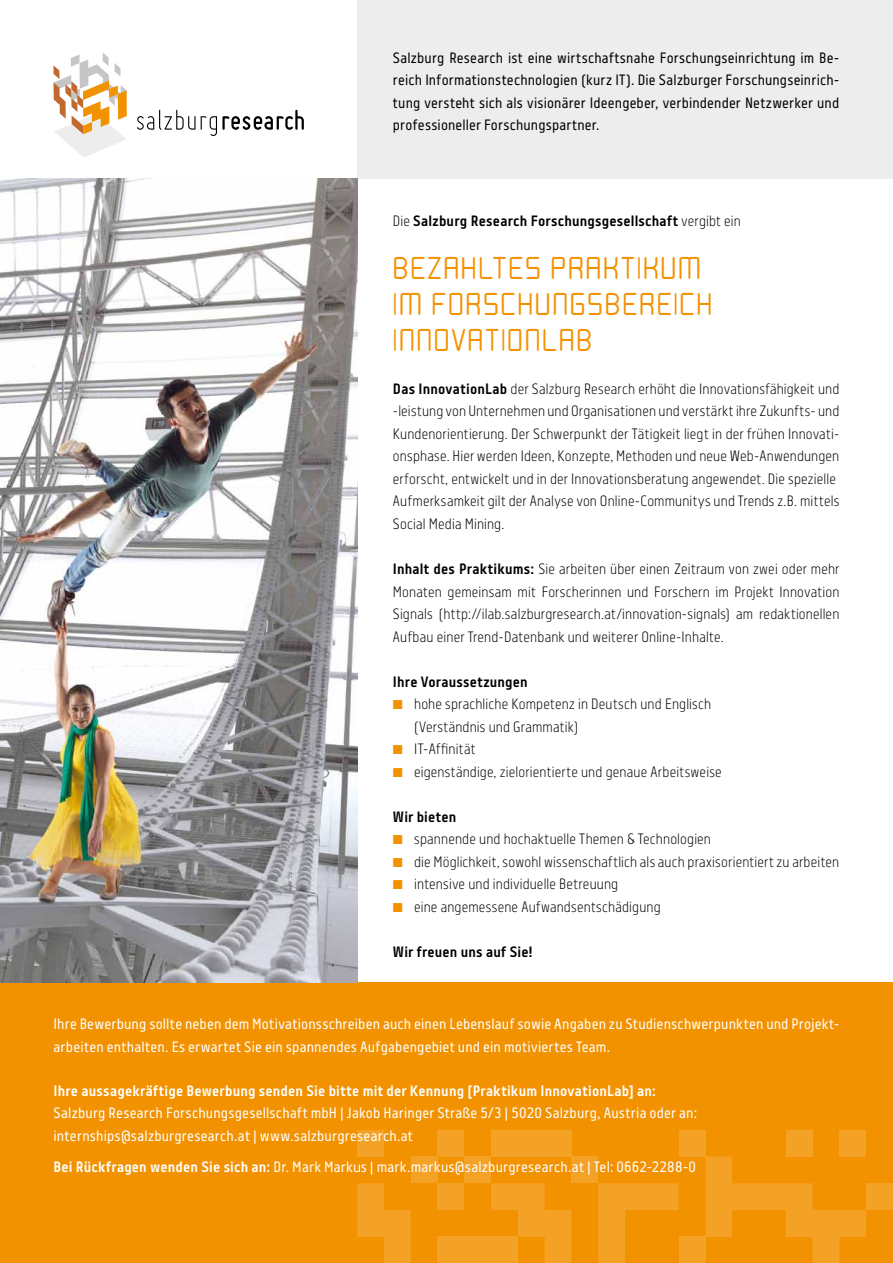
<style>
.page{position:relative;width:893px;height:1263px;background:#fff}
.page>*{position:absolute;margin:0;border:0;box-sizing:border-box;transform-origin:0 0}
.t1{font:30px/36px "Moondog Thirty";letter-spacing:.005em;color:#f39200}
.t2{font:300 15px/22.5px "Centima";letter-spacing:.01em;color:#000}
.t3{font:15px/22.5px "Centima";letter-spacing:.01em;color:#fff}
.t4{font:15px/22.5px "Centima";letter-spacing:.01em;color:#000;text-align:justify}
.t5{font:700 15px "Centima";letter-spacing:.015em;color:#000}
.t6{font:700 15px "Centima";letter-spacing:.01em;color:#fff}
.s1{font-weight:300}
.s2{font-weight:700}
</style>
<div class="page">
<div style="left:357px;top:0;width:536px;height:179px;background:#ededed"></div>
<div style="left:0;top:982px;width:893px;height:281px;background:#f39200"></div>
<img style="left:0;top:179px;width:357px;height:803px">
<svg style="left:137px;top:110px;width:167px;height:26px"></svg>
<svg style="left:53px;top:53px;width:74px;height:104px"></svg>
<div style="left:438px;top:1130px;width:26px;height:26px;background:#f4a226"></div>
<div style="left:464px;top:1156px;width:27px;height:27px;background:#f4a226"></div>
<div style="left:411px;top:1156px;width:27px;height:27px;background:#f4a226"></div>
<div style="left:357px;top:1130px;width:27px;height:26px;background:#f4a226"></div>
<div style="left:438px;top:1183px;width:26px;height:27px;background:#f4a226"></div>
<svg style="left:357px;top:1183px;width:54px;height:80px"></svg>
<div style="left:679px;top:1130px;width:26px;height:26px;background:#f4a226"></div>
<div style="left:679px;top:1237px;width:26px;height:26px;background:#f4a226"></div>
<svg style="left:598px;top:1183px;width:81px;height:80px"></svg>
<div style="left:839px;top:1130px;width:27px;height:26px;background:#f4a226"></div>
<div style="left:866px;top:1183px;width:27px;height:27px;background:#f4a226"></div>
<div style="left:786px;top:1130px;width:27px;height:26px;background:#f4a226"></div>
<svg style="left:705px;top:1156px;width:161px;height:107px"></svg>
<div style="left:438px;top:1237px;width:80px;height:26px;background:#f4a226"></div>
<div style="left:491px;top:1130px;width:80px;height:26px;background:#f4a226"></div>
<svg style="left:491px;top:1183px;width:80px;height:80px"></svg>
<div style="left:571px;top:1156px;width:27px;height:27px;background:#f4a226"></div>
<p class="t4" style="left:393px;top:47px;width:448px">Salzburg Research ist eine wirtschaftsnahe Forschungseinrichtung im Be&shy;reich Informationstechnologien (kurz IT). Die Salzburger Forschungseinrich&shy;tung versteht sich als visionärer Ideengeber, verbindender Netzwerker und professioneller Forschungspartner.</p>
<p class="t5" style="left:393px;top:212px;width:349px"><span class="s1">Die</span> Salzburg Research Forschungsgesellschaft <span class="s1">vergibt ein</span></p>
<h1 class="t1" style="left:393px;top:250px;width:322px">BEZAHLTES PRAKTIKUM<br>IM FORSCHUNGSBEREICH<br>INNOVATIONLAB</h1>
<p class="t2" style="left:393px;top:378px;width:448px"><span class="s2">Das InnovationLab</span> der Salzburg Research erhöht die Innovationsfähigkeit und -leistung von Unternehmen und Organisationen und verstärkt ihre Zukunfts- und Kundenorientierung. Der Schwerpunkt der Tätigkeit liegt in der frühen Innovati&shy;onsphase. Hier werden Ideen, Konzepte, Methoden und neue Web-Anwendungen erforscht, entwickelt und in der Innovationsberatung angewendet. Die spezielle Aufmerksamkeit gilt der Analyse von Online-Communitys und Trends z.B. mittels Social Media Mining.</p>
<p class="t2" style="left:393px;top:558px;width:448px;text-align:justify"><span class="s2">Inhalt des Praktikums:</span> Sie arbeiten über einen Zeitraum von zwei oder mehr Monaten gemeinsam mit Forscherinnen und Forschern im Projekt Innovation Signals (http://ilab.salzburgresearch.at/innovation-signals) am redaktionellen Aufbau einer Trend-Datenbank und weiterer Online-Inhalte.</p>
<p class="t5" style="left:393px;top:672px;width:136px">Ihre Voraussetzungen</p>
<p class="t2" style="left:414px;top:693px;width:309px">hohe sprachliche Kompetenz in Deutsch und Englisch (Verständnis und Grammatik)<br>IT-Affinität<br>eigenständige, zielorientierte und genaue Arbeitsweise</p>
<p class="t5" style="left:393px;top:807px;width:65px">Wir bieten</p>
<p class="t2" style="left:414px;top:828px;width:427px">spannende und hochaktuelle Themen &amp; Technologien<br>die Möglichkeit, sowohl wissenschaftlich als auch praxisorientiert zu arbeiten intensive und individuelle Betreuung<br>eine angemessene Aufwandsentschädigung</p>
<p class="t5" style="left:393px;top:942px;width:141px">Wir freuen uns auf Sie!</p>
<p class="t3" style="left:54px;top:1013px;width:785px">Ihre Bewerbung sollte neben dem Motivationsschreiben auch einen Lebenslauf sowie Angaben zu Studienschwerpunkten und Projekt&shy;arbeiten enthalten. Es erwartet Sie ein spannendes Aufgabengebiet und ein motiviertes Team.</p>
<p class="t6" style="left:54px;top:1082px;width:604px">Ihre aussagekräftige Bewerbung senden Sie bitte mit der Kennung [Praktikum InnovationLab] an:</p>
<p class="t3" style="left:54px;top:1102px;width:645px">Salzburg Research Forschungsgesellschaft mbH | Jakob Haringer Straße 5/3 | 5020 Salzburg, Austria oder an: internships@salzburgresearch.at | www.salzburgresearch.at</p>
<p class="t3" style="left:54px;top:1155px;width:644px"><span class="s2">Bei Rückfragen wenden Sie sich an:</span> Dr. Mark Markus | mark.markus@salzburgresearch.at | Tel: 0662-2288-0</p>
</div>
